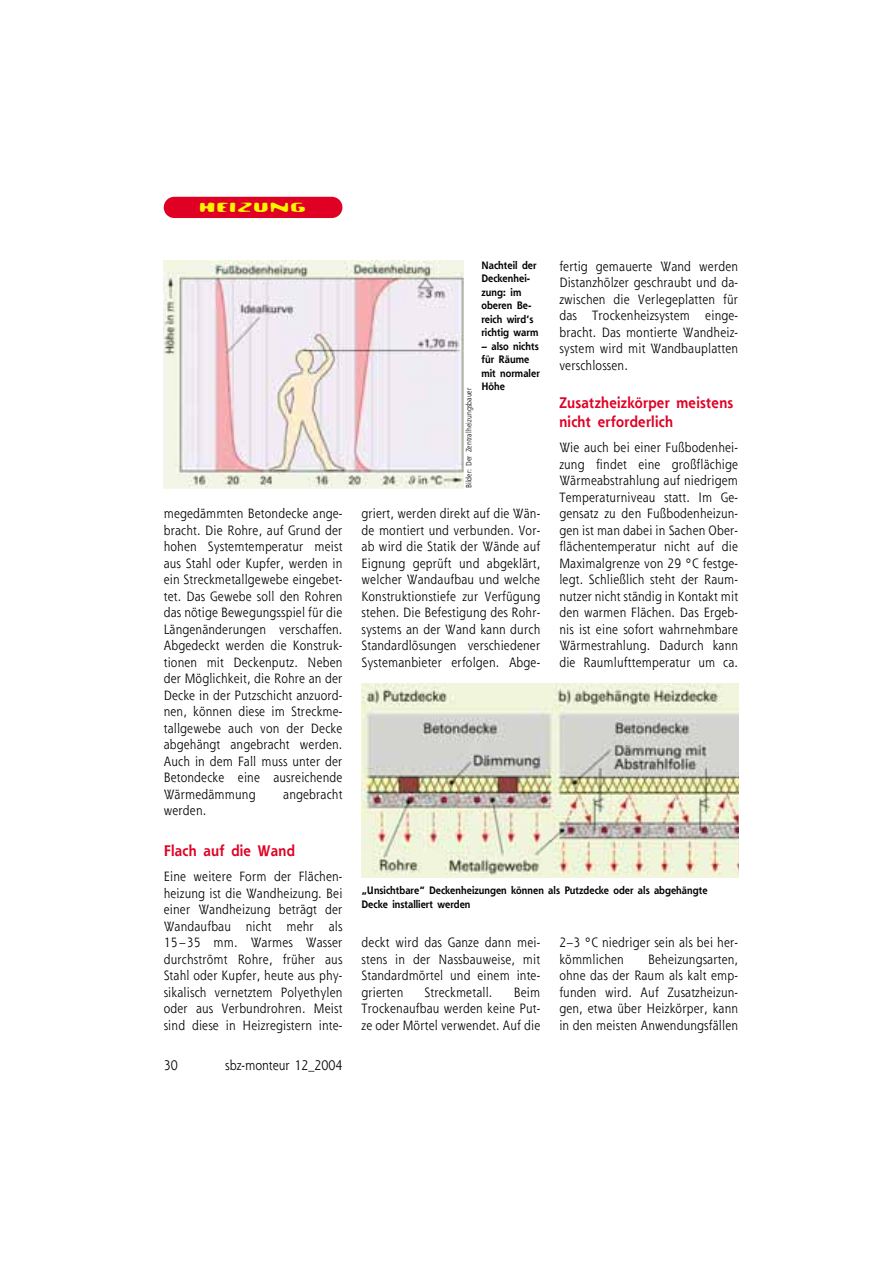
<style>
.page{position:relative;width:893px;height:1263px;background:#fff}
.page>*{position:absolute;margin:0;border:0;box-sizing:border-box;transform-origin:0 0}
.t1{font:19.5px "Dioptrin";letter-spacing:.09em;color:#f8f400;scale:.9 1}
.t2{font:700 15px/19.5px "Shannon";letter-spacing:.02em;color:#df0024;scale:.9 1}
.t3{font:13.5px "Shannon";color:#000;scale:.9 1}
.t4{font:13.2px/16.5px "Shannon";letter-spacing:.015em;color:#000;text-align:justify;scale:.9 1}
.t5{font:700 10.5px/13.5px "Shannon";color:#000;scale:.9 1}
.t6{font:7.5px "Shannon";letter-spacing:.015em;color:#000;scale:.9 1}
</style>
<div class="page">
<div style="left:164px;top:197px;width:178px;height:21px;background:#df0024;border-radius:11px"></div>
<img style="left:164px;top:261px;width:299px;height:227px">
<img style="left:361px;top:684px;width:377px;height:193px">
<h1 class="t1" style="left:200px;top:194px;width:119px">HEIZUNG</h1>
<p class="t4" style="left:164px;top:506px;width:200px">megedämmten Betondecke ange&shy;bracht. Die Rohre, auf Grund der hohen Systemtemperatur meist aus Stahl oder Kupfer, werden in ein Streckmetallgewebe eingebet&shy;tet. Das Gewebe soll den Rohren das nötige Bewegungsspiel für die Längenänderungen verschaffen.<br>Abgedeckt werden die Konstruk&shy;tionen mit Deckenputz. Neben der Möglichkeit, die Rohre an der Decke in der Putzschicht anzuord&shy;nen, können diese im Streckme&shy;tallgewebe auch von der Decke abgehängt angebracht werden.<br>Auch in dem Fall muss unter der Betondecke eine ausreichende Wärmedämmung</p>
<p class="t4" style="left:283px;top:787px;width:67px">angebracht</p>
<p class="t4" style="left:164px;top:803px;width:49px">werden.</p>
<p class="t2" style="left:164px;top:843px;width:147px">Flach auf die Wand</p>
<p class="t4" style="left:164px;top:869px;width:200px">Eine weitere Form der Flächen&shy;heizung ist die Wandheizung. Bei einer Wandheizung beträgt der Wandaufbau nicht mehr als 15–35 mm. Warmes Wasser durchströmt Rohre, früher aus Stahl oder Kupfer, heute aus phy&shy;sikalisch vernetztem Polyethylen oder aus Verbundrohren. Meist sind diese in Heizregistern inte-</p>
<p class="t3" style="left:164px;top:1060px;width:17px">30</p>
<p class="t3" style="left:225px;top:1060px;width:132px">sbz-monteur 12_2004</p>
<p class="t6" style="left:466px;top:488px;width:113px;rotate:-90deg">Bilder: Der Zentralheizungsbauer</p>
<p class="t5" style="left:481px;top:259px;width:65px">Nachteil der<br>Deckenhei&shy;zung: im oberen Be&shy;reich wird’s richtig warm</p>
<p class="t5" style="left:481px;top:340px;width:66px">– also nichts für Räume mit normaler<br>Höhe</p>
<p class="t4" style="left:361px;top:506px;width:200px">griert, werden direkt auf die Wän&shy;de montiert und verbunden. Vor&shy;ab wird die Statik der Wände auf Eignung geprüft und abgeklärt, welcher Wandaufbau und welche Konstruktionstiefe zur Verfügung stehen. Die Befestigung des Rohr&shy;systems an der Wand kann durch Standardlösungen verschiedener Systemanbieter erfolgen. Abge-</p>
<p class="t4" style="left:559px;top:259px;width:200px">fertig gemauerte Wand werden Distanzhölzer geschraubt und da&shy;zwischen die Verlegeplatten für das Trockenheizsystem einge&shy;bracht. Das montierte Wandheiz&shy;system wird mit Wandbauplatten verschlossen.</p>
<p class="t2" style="left:559px;top:394px;width:195px">Zusatzheizkörper meistens nicht erforderlich</p>
<p class="t4" style="left:559px;top:440px;width:200px">Wie auch bei einer Fußbodenhei&shy;zung findet eine großflächige Wärmeabstrahlung auf niedrigem Temperaturniveau statt. Im Ge&shy;gensatz zu den Fußbodenheizun&shy;gen ist man dabei in Sachen Ober&shy;flächentemperatur nicht auf die Maximalgrenze von 29 °C festge&shy;legt. Schließlich steht der Raum&shy;nutzer nicht ständig in Kontakt mit den warmen Flächen. Das Ergeb&shy;nis ist eine sofort wahrnehmbare Wärmestrahlung. Dadurch kann die Raumlufttemperatur um ca.</p>
<p class="t5" style="left:361px;top:885px;width:386px">„Unsichtbare“ Deckenheizungen können als Putzdecke oder als abgehängte<br>Decke installiert werden</p>
<p class="t4" style="left:361px;top:935px;width:200px">deckt wird das Ganze dann mei&shy;stens in der Nassbauweise, mit Standardmörtel und einem inte&shy;grierten</p>
<p class="t4" style="left:424px;top:985px;width:77px">Streckmetall.</p>
<p class="t4" style="left:361px;top:985px;width:200px;text-indent:152px">Beim Trockenaufbau werden keine Put&shy;ze oder Mörtel verwendet. Auf die</p>
<p class="t4" style="left:559px;top:935px;width:200px">2–3 °C niedriger sein als bei her&shy;kömmlichen</p>
<p class="t4" style="left:559px;top:952px;width:200px;text-indent:89px">Beheizungsarten, ohne das der Raum als kalt emp&shy;funden wird. Auf Zusatzheizun&shy;gen, etwa über Heizkörper, kann in den meisten Anwendungsfällen</p>
</div>
